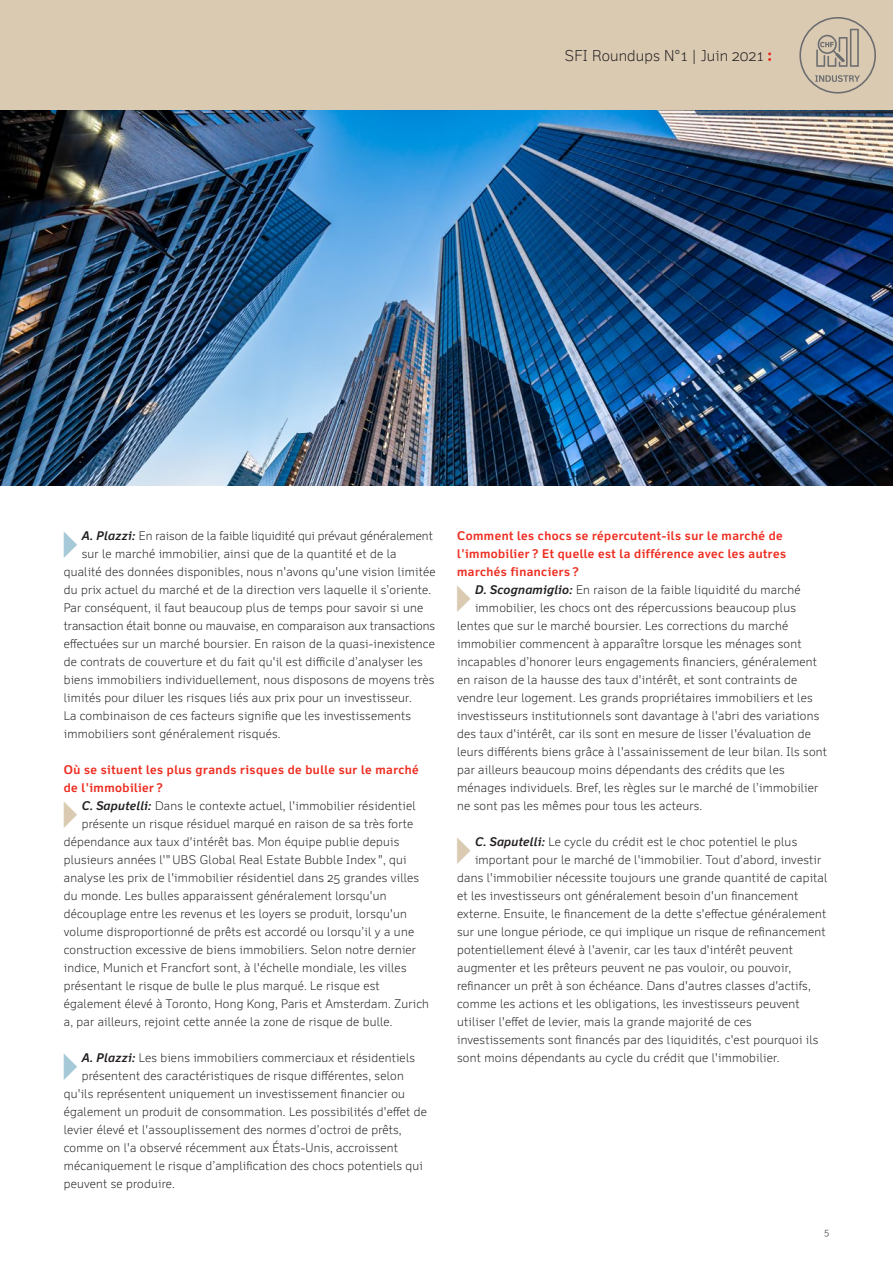
<style>
.page{position:relative;width:893px;height:1263px;background:#fff}
.page>*{position:absolute;margin:0;border:0;box-sizing:border-box;transform-origin:0 0}
.t1{font:300 15px "Felbridge Pro";letter-spacing:.01em;color:#231f20}
.Copy{font:300 12px "Felbridge Pro";letter-spacing:.02em;color:#231f20}
.Subtitle_ohne_absatz{font:700 12px/18px "Felbridge Pro";letter-spacing:.04em;color:#ee2e22}
.Copy-2{font:300 12px "Felbridge Pro";color:#231f20}
.t2{font:300 9px "Felbridge Pro";color:#231f20}
.s1{font-family:"New Baskerville Std";font-weight:400;font-size:16.5px;color:#ee2e22}
.s2{font-weight:700;font-style:italic}
</style>
<div class="page">
<div style="left:0;top:0;width:893px;height:111px;background:#dacab2"></div>
<svg style="left:799px;top:17px;width:77px;height:77px"></svg>
<img style="left:0;top:111px;width:893px;height:374px">
<p class="t1" style="left:565px;top:47px;width:208px">SFI Roundups N°1 | Juin 2021 <span class="s1">:</span></p>
<p class="Copy-2" style="left:82px;top:528px;width:353px"><span class="s2">A. Plazzi:</span> En raison de la faible liquidité qui prévaut généralement</p>
<p class="Copy" style="left:82px;top:546px;width:316px">sur le marché immobilier, ainsi que de la quantité et de la</p>
<p class="Copy" style="left:64px;top:564px;width:373px">qualité des données disponibles, nous n'avons qu'une vision limitée</p>
<p class="Copy" style="left:64px;top:582px;width:369px">du prix actuel du marché et de la direction vers laquelle il s’oriente.</p>
<p class="Copy" style="left:64px;top:600px;width:361px">Par conséquent, il faut beaucoup plus de temps pour savoir si une</p>
<p class="Copy-2" style="left:64px;top:618px;width:373px">transaction était bonne ou mauvaise, en comparaison aux transactions</p>
<p class="Copy" style="left:64px;top:636px;width:373px">effectuées sur un marché boursier. En raison de la quasi-inexistence</p>
<p class="Copy" style="left:64px;top:654px;width:360px">de contrats de couverture et du fait qu'il est difficile d’analyser les</p>
<p class="Copy" style="left:64px;top:672px;width:372px">biens immobiliers individuellement, nous disposons de moyens très</p>
<p class="Copy" style="left:64px;top:690px;width:349px">limités pour diluer les risques liés aux prix pour un investisseur.</p>
<p class="Copy" style="left:64px;top:708px;width:349px">La combinaison de ces facteurs signifie que les investissements</p>
<p class="Copy" style="left:64px;top:726px;width:218px">immobiliers sont généralement risqués.</p>
<p class="Subtitle_ohne_absatz" style="left:64px;top:760px;width:357px">Où se situent les plus grands risques de bulle sur le marché de l'immobilier ?</p>
<p class="Copy" style="left:82px;top:798px;width:335px"><span class="s2">C. Saputelli:</span> Dans le contexte actuel, l'immobilier résidentiel</p>
<p class="Copy" style="left:82px;top:816px;width:333px">présente un risque résiduel marqué en raison de sa très forte</p>
<p class="Copy" style="left:64px;top:834px;width:337px">dépendance aux taux d'intérêt bas. Mon équipe publie depuis</p>
<p class="Copy" style="left:64px;top:852px;width:344px">plusieurs années l'"UBS Global Real Estate Bubble Index ", qui</p>
<p class="Copy" style="left:64px;top:870px;width:357px">analyse les prix de l'immobilier résidentiel dans 25 grandes villes</p>
<p class="Copy" style="left:64px;top:888px;width:324px">du monde. Les bulles apparaissent généralement lorsqu'un</p>
<p class="Copy" style="left:64px;top:906px;width:345px">découplage entre les revenus et les loyers se produit, lorsqu'un</p>
<p class="Copy" style="left:64px;top:924px;width:352px">volume disproportionné de prêts est accordé ou lorsqu’il y a une</p>
<p class="Copy" style="left:64px;top:942px;width:354px">construction excessive de biens immobiliers. Selon notre dernier</p>
<p class="Copy" style="left:64px;top:960px;width:344px">indice, Munich et Francfort sont, à l'échelle mondiale, les villes</p>
<p class="Copy" style="left:64px;top:978px;width:317px">présentant le risque de bulle le plus marqué. Le risque est</p>
<p class="Copy" style="left:64px;top:996px;width:367px">également élevé à Toronto, Hong Kong, Paris et Amsterdam. Zurich</p>
<p class="Copy" style="left:64px;top:1014px;width:330px">a, par ailleurs, rejoint cette année la zone de risque de bulle.</p>
<p class="Copy" style="left:82px;top:1050px;width:335px"><span class="s2">A. Plazzi:</span> Les biens immobiliers commerciaux et résidentiels</p>
<p class="Copy" style="left:82px;top:1068px;width:324px">présentent des caractéristiques de risque différentes, selon</p>
<p class="Copy" style="left:64px;top:1086px;width:343px">qu'ils représentent uniquement un investissement financier ou</p>
<p class="Copy" style="left:64px;top:1104px;width:365px">également un produit de consommation. Les possibilités d'effet de</p>
<p class="Copy" style="left:64px;top:1122px;width:339px">levier élevé et l'assouplissement des normes d’octroi de prêts,</p>
<p class="Copy" style="left:64px;top:1140px;width:336px">comme on l'a observé récemment aux États-Unis, accroissent</p>
<p class="Copy" style="left:64px;top:1158px;width:361px">mécaniquement le risque d’amplification des chocs potentiels qui</p>
<p class="Copy" style="left:64px;top:1176px;width:113px">peuvent se produire.</p>
<p class="Subtitle_ohne_absatz" style="left:457px;top:526px;width:330px">Comment les chocs se répercutent-ils sur le marché de l'immobilier ? Et quelle est la différence avec les autres marchés financiers ?</p>
<p class="Copy" style="left:475px;top:582px;width:327px"><span class="s2">D. Scognamiglio:</span> En raison de la faible liquidité du marché</p>
<p class="Copy" style="left:475px;top:600px;width:322px">immobilier, les chocs ont des répercussions beaucoup plus</p>
<p class="Copy" style="left:457px;top:618px;width:333px">lentes que sur le marché boursier. Les corrections du marché</p>
<p class="Copy" style="left:457px;top:636px;width:346px">immobilier commencent à apparaître lorsque les ménages sont</p>
<p class="Copy" style="left:457px;top:654px;width:361px">incapables d’honorer leurs engagements financiers, généralement</p>
<p class="Copy" style="left:457px;top:672px;width:342px">en raison de la hausse des taux d'intérêt, et sont contraints de</p>
<p class="Copy" style="left:457px;top:690px;width:357px">vendre leur logement. Les grands propriétaires immobiliers et les</p>
<p class="Copy" style="left:457px;top:708px;width:364px">investisseurs institutionnels sont davantage à l'abri des variations</p>
<p class="Copy" style="left:457px;top:726px;width:355px">des taux d'intérêt, car ils sont en mesure de lisser l'évaluation de</p>
<p class="Copy" style="left:457px;top:744px;width:371px">leurs différents biens grâce à l'assainissement de leur bilan. Ils sont</p>
<p class="Copy" style="left:457px;top:762px;width:329px">par ailleurs beaucoup moins dépendants des crédits que les</p>
<p class="Copy" style="left:457px;top:780px;width:363px">ménages individuels. Bref, les règles sur le marché de l’immobilier</p>
<p class="Copy" style="left:457px;top:798px;width:247px">ne sont pas les mêmes pour tous les acteurs.</p>
<p class="Copy" style="left:475px;top:834px;width:324px"><span class="s2">C. Saputelli:</span> Le cycle du crédit est le choc potentiel le plus</p>
<p class="Copy" style="left:475px;top:852px;width:348px">important pour le marché de l'immobilier. Tout d’abord, investir</p>
<p class="Copy" style="left:457px;top:870px;width:372px">dans l'immobilier nécessite toujours une grande quantité de capital</p>
<p class="Copy" style="left:457px;top:888px;width:343px">et les investisseurs ont généralement besoin d'un financement</p>
<p class="Copy" style="left:457px;top:906px;width:371px">externe. Ensuite, le financement de la dette s'effectue généralement</p>
<p class="Copy" style="left:457px;top:924px;width:370px">sur une longue période, ce qui implique un risque de refinancement</p>
<p class="Copy" style="left:457px;top:942px;width:337px">potentiellement élevé à l'avenir, car les taux d'intérêt peuvent</p>
<p class="Copy" style="left:457px;top:960px;width:336px">augmenter et les prêteurs peuvent ne pas vouloir, ou pouvoir,</p>
<p class="Copy" style="left:457px;top:978px;width:355px">refinancer un prêt à son échéance. Dans d'autres classes d'actifs,</p>
<p class="Copy" style="left:457px;top:996px;width:344px">comme les actions et les obligations, les investisseurs peuvent</p>
<p class="Copy" style="left:457px;top:1014px;width:296px">utiliser l'effet de levier, mais la grande majorité de ces</p>
<p class="Copy" style="left:457px;top:1032px;width:363px">investissements sont financés par des liquidités, c'est pourquoi ils</p>
<p class="Copy" style="left:457px;top:1050px;width:324px">sont moins dépendants au cycle du crédit que l'immobilier.</p>
<p class="t2" style="left:824px;top:1226px;width:6px">5</p>
</div>
